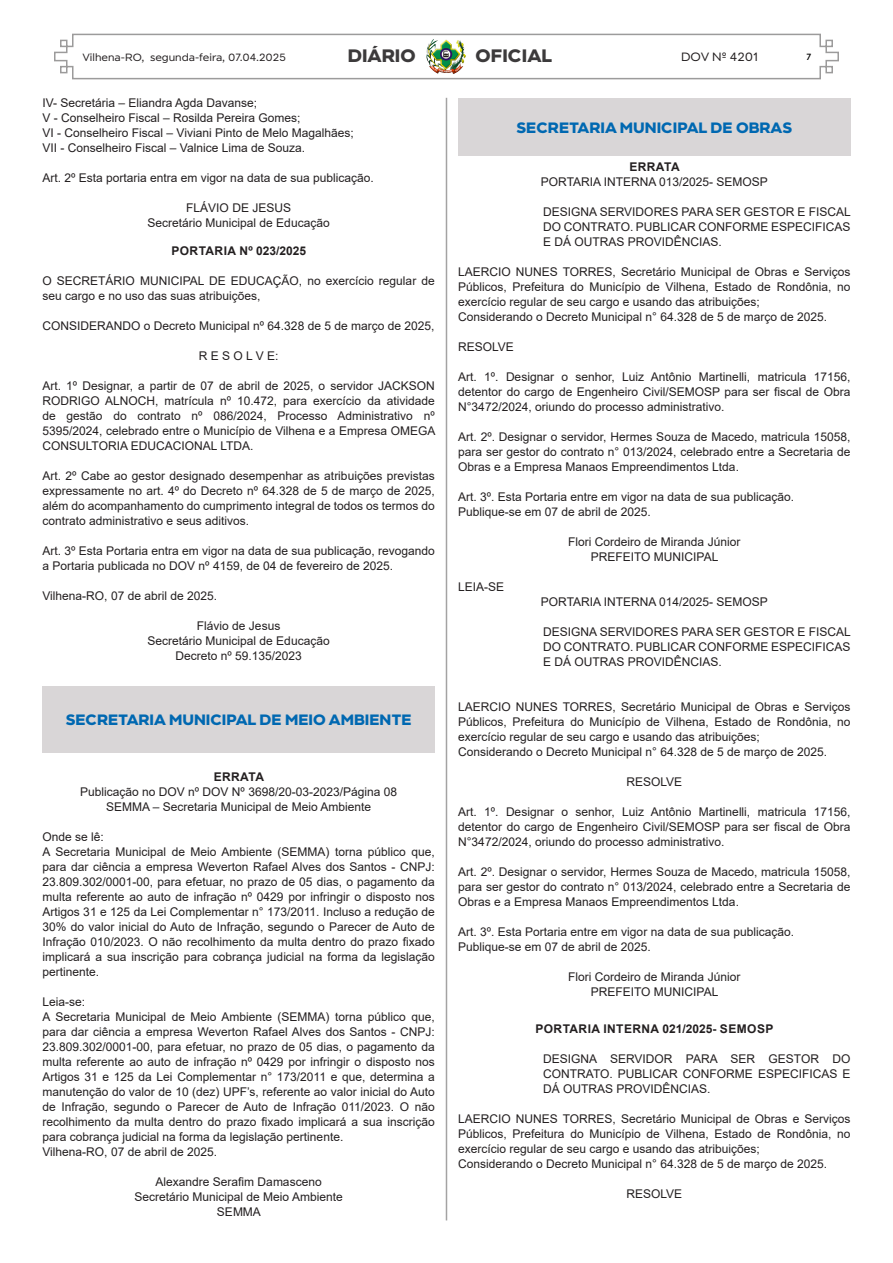
<style>
.page{position:relative;width:893px;height:1263px;background:#fff}
.page>*{position:absolute;margin:0;border:0;box-sizing:border-box;transform-origin:0 0}
.t1{font:700 18px "Modica";color:#3c3a3b}
.TÍTULO{font:700 15px "Modica";color:#0068b1}
.Ementa{font:12px/15px "Arial";color:#231f20;text-align:justify}
.Orgão_Emitente{font:12px "Arial";color:#231f20}
.Titulo_Descrição{font:700 12px "Arial";letter-spacing:.035em;color:#231f20}
.t2{font:12px "Modica";color:#231f20}
.t3{font:10.5px "Modica";color:#231f20}
.t4{font:500 9px "Modica";color:#000}
</style>
<div class="page">
<svg style="left:54px;top:33px;width:785px;height:47px"></svg>
<img style="left:425px;top:37px;width:42px;height:38px">
<hr style="left:446px;top:98px;width:1px;height:1122px;background:#a4a3a3">
<div style="left:43px;top:686px;width:392px;height:66px;background:#d9d6d7"></div>
<div style="left:458px;top:98px;width:392px;height:58px;background:#d9d6d7"></div>
<p class="t3" style="left:82px;top:51px;width:205px">Vilhena-RO, segunda-feira, 07.04.2025</p>
<h1 class="t1" style="left:348px;top:44px;width:69px">DIÁRIO</h1>
<h1 class="t1" style="left:476px;top:44px;width:78px">OFICIAL</h1>
<p class="t2" style="left:681px;top:50px;width:79px">DOV Nº 4201</p>
<p class="t4" style="left:806px;top:51px;width:6px">7</p>
<p class="Ementa" style="left:43px;top:95px;width:216px">IV- Secretária – Eliandra Agda Davanse;</p>
<p class="Ementa" style="left:43px;top:110px;width:260px">V - Conselheiro Fiscal – Rosilda Pereira Gomes;</p>
<p class="Ementa" style="left:43px;top:125px;width:313px">VI - Conselheiro Fiscal – Viviani Pinto de Melo Magalhães;</p>
<p class="Ementa" style="left:43px;top:140px;width:264px">VII - Conselheiro Fiscal – Valnice Lima de Souza.</p>
<p class="Ementa" style="left:43px;top:170px;width:333px">Art. 2º Esta portaria entra em vigor na data de sua publicação.</p>
<p class="Orgão_Emitente" style="left:186px;top:199px;width:106px">FLÁVIO DE JESUS</p>
<p class="Orgão_Emitente" style="left:148px;top:214px;width:184px">Secretário Municipal de Educação</p>
<p class="Titulo_Descrição" style="left:171px;top:242px;width:136px">PORTARIA Nº 023/2025</p>
<p class="Ementa" style="left:43px;top:273px;width:394px">O SECRETÁRIO MUNICIPAL DE EDUCAÇÃO, no exercício regular de seu cargo e no uso das suas atribuições,</p>
<p class="Ementa" style="left:43px;top:318px;width:393px">CONSIDERANDO o Decreto Municipal nº 64.328 de 5 de março de 2025,</p>
<p class="Orgão_Emitente" style="left:199px;top:348px;width:81px">R E S O L V E:</p>
<p class="Ementa" style="left:43px;top:378px;width:394px">Art. 1º Designar, a partir de 07 de abril de 2025, o servidor JACKSON RODRIGO ALNOCH, matrícula nº 10.472, para exercício da atividade de gestão do contrato nº 086/2024, Processo Administrativo nº 5395/2024, celebrado entre o Município de Vilhena e a Empresa OMEGA CONSULTORIA EDUCACIONAL LTDA.</p>
<p class="Ementa" style="left:43px;top:468px;width:394px">Art. 2º Cabe ao gestor designado desempenhar as atribuições previstas expressamente no art. 4º do Decreto nº 64.328 de 5 de março de 2025, além do acompanhamento do cumprimento integral de todos os termos do contrato administrativo e seus aditivos.</p>
<p class="Ementa" style="left:43px;top:543px;width:394px">Art. 3º Esta Portaria entra em vigor na data de sua publicação, revogando a Portaria publicada no DOV nº 4159, de 04 de fevereiro de 2025.</p>
<p class="Ementa" style="left:43px;top:588px;width:176px">Vilhena-RO, 07 de abril de 2025.</p>
<p class="Orgão_Emitente" style="left:197px;top:618px;width:85px">Flávio de Jesus</p>
<p class="Orgão_Emitente" style="left:148px;top:633px;width:184px">Secretário Municipal de Educação</p>
<p class="Orgão_Emitente" style="left:175px;top:648px;width:128px">Decreto nº 59.135/2023</p>
<p class="TÍTULO" style="left:517px;top:118px;width:277px">SECRETARIA MUNICIPAL DE OBRAS</p>
<p class="Titulo_Descrição" style="left:629px;top:158px;width:52px">ERRATA</p>
<p class="Orgão_Emitente" style="left:541px;top:173px;width:228px">PORTARIA INTERNA 013/2025- SEMOSP</p>
<p class="Ementa" style="left:543px;top:204px;width:309px">DESIGNA SERVIDORES PARA SER GESTOR E FISCAL DO CONTRATO. PUBLICAR CONFORME ESPECIFICAS E DÁ OUTRAS PROVIDÊNCIAS.</p>
<p class="Ementa" style="left:458px;top:264px;width:394px">LAERCIO NUNES TORRES, Secretário Municipal de Obras e Serviços Públicos, Prefeitura do Município de Vilhena, Estado de Rondônia, no exercício regular de seu cargo e usando das atribuições;</p>
<p class="Ementa" style="left:458px;top:309px;width:371px">Considerando o Decreto Municipal n° 64.328 de 5 de março de 2025.</p>
<p class="Ementa" style="left:458px;top:339px;width:57px">RESOLVE</p>
<p class="Ementa" style="left:458px;top:369px;width:394px">Art. 1º. Designar o senhor, Luiz Antônio Martinelli, matricula 17156, detentor do cargo de Engenheiro Civil/SEMOSP para ser fiscal de Obra N°3472/2024, oriundo do processo administrativo.</p>
<p class="Ementa" style="left:458px;top:429px;width:394px">Art. 2º. Designar o servidor, Hermes Souza de Macedo, matricula 15058, para ser gestor do contrato n° 013/2024, celebrado entre a Secretaria de Obras e a Empresa Manaos Empreendimentos Ltda.</p>
<p class="Ementa" style="left:458px;top:489px;width:337px">Art. 3º. Esta Portaria entre em vigor na data de sua publicação.</p>
<p class="Ementa" style="left:458px;top:504px;width:194px">Publique-se em 07 de abril de 2025.</p>
<p class="Orgão_Emitente" style="left:568px;top:533px;width:174px">Flori Cordeiro de Miranda Júnior</p>
<p class="Orgão_Emitente" style="left:591px;top:548px;width:129px">PREFEITO MUNICIPAL</p>
<p class="Ementa" style="left:458px;top:579px;width:48px">LEIA-SE</p>
<p class="Orgão_Emitente" style="left:541px;top:593px;width:228px">PORTARIA INTERNA 014/2025- SEMOSP</p>
<p class="Ementa" style="left:543px;top:624px;width:309px">DESIGNA SERVIDORES PARA SER GESTOR E FISCAL DO CONTRATO. PUBLICAR CONFORME ESPECIFICAS E DÁ OUTRAS PROVIDÊNCIAS.</p>
<p class="Ementa" style="left:458px;top:699px;width:394px">LAERCIO NUNES TORRES, Secretário Municipal de Obras e Serviços Públicos, Prefeitura do Município de Vilhena, Estado de Rondônia, no exercício regular de seu cargo e usando das atribuições;</p>
<p class="Ementa" style="left:458px;top:744px;width:371px">Considerando o Decreto Municipal n° 64.328 de 5 de março de 2025.</p>
<p class="Orgão_Emitente" style="left:626px;top:773px;width:57px">RESOLVE</p>
<p class="Ementa" style="left:458px;top:804px;width:394px">Art. 1º. Designar o senhor, Luiz Antônio Martinelli, matricula 17156, detentor do cargo de Engenheiro Civil/SEMOSP para ser fiscal de Obra N°3472/2024, oriundo do processo administrativo.</p>
<p class="Ementa" style="left:458px;top:864px;width:394px">Art. 2º. Designar o servidor, Hermes Souza de Macedo, matricula 15058, para ser gestor do contrato n° 013/2024, celebrado entre a Secretaria de Obras e a Empresa Manaos Empreendimentos Ltda.</p>
<p class="Ementa" style="left:458px;top:924px;width:337px">Art. 3º. Esta Portaria entre em vigor na data de sua publicação.</p>
<p class="Ementa" style="left:458px;top:939px;width:194px">Publique-se em 07 de abril de 2025.</p>
<p class="Orgão_Emitente" style="left:568px;top:968px;width:174px">Flori Cordeiro de Miranda Júnior</p>
<p class="Orgão_Emitente" style="left:591px;top:983px;width:129px">PREFEITO MUNICIPAL</p>
<p class="Titulo_Descrição" style="left:535px;top:1020px;width:240px">PORTARIA INTERNA 021/2025- SEMOSP</p>
<p class="Ementa" style="left:543px;top:1051px;width:309px">DESIGNA SERVIDOR PARA SER GESTOR DO CONTRATO. PUBLICAR CONFORME ESPECIFICAS E DÁ OUTRAS PROVIDÊNCIAS.</p>
<p class="Ementa" style="left:458px;top:1111px;width:394px">LAERCIO NUNES TORRES, Secretário Municipal de Obras e Serviços Públicos, Prefeitura do Município de Vilhena, Estado de Rondônia, no exercício regular de seu cargo e usando das atribuições;</p>
<p class="Ementa" style="left:458px;top:1156px;width:371px">Considerando o Decreto Municipal n° 64.328 de 5 de março de 2025.</p>
<p class="Orgão_Emitente" style="left:626px;top:1186px;width:57px">RESOLVE</p>
<p class="TÍTULO" style="left:66px;top:711px;width:347px">SECRETARIA MUNICIPAL DE MEIO AMBIENTE</p>
<p class="Titulo_Descrição" style="left:214px;top:769px;width:52px">ERRATA</p>
<p class="Orgão_Emitente" style="left:80px;top:784px;width:318px">Publicação no DOV nº DOV Nº 3698/20-03-2023/Página 08</p>
<p class="Orgão_Emitente" style="left:106px;top:799px;width:266px">SEMMA – Secretaria Municipal de Meio Ambiente</p>
<p class="Ementa" style="left:43px;top:830px;width:63px">Onde se lê:</p>
<p class="Ementa" style="left:43px;top:845px;width:394px">A Secretaria Municipal de Meio Ambiente (SEMMA) torna público que, para dar ciência a empresa Weverton Rafael Alves dos Santos - CNPJ:<br>23.809.302/0001-00, para efetuar, no prazo de 05 dias, o pagamento da multa referente ao auto de infração nº 0429 por infringir o disposto nos Artigos 31 e 125 da Lei Complementar n° 173/2011. Incluso a redução de 30% do valor inicial do Auto de Infração, segundo o Parecer de Auto de Infração 010/2023. O não recolhimento da multa dentro do prazo fixado implicará a sua inscrição para cobrança judicial na forma da legislação pertinente.</p>
<p class="Ementa" style="left:43px;top:995px;width:44px">Leia-se:</p>
<p class="Ementa" style="left:43px;top:1010px;width:394px">A Secretaria Municipal de Meio Ambiente (SEMMA) torna público que, para dar ciência a empresa Weverton Rafael Alves dos Santos - CNPJ:<br>23.809.302/0001-00, para efetuar, no prazo de 05 dias, o pagamento da multa referente ao auto de infração nº 0429 por infringir o disposto nos Artigos 31 e 125 da Lei Complementar n° 173/2011 e que, determina a manutenção do valor de 10 (dez) UPF’s, referente ao valor inicial do Auto de Infração, segundo o Parecer de Auto de Infração 011/2023. O não recolhimento da multa dentro do prazo fixado implicará a sua inscrição para cobrança judicial na forma da legislação pertinente.</p>
<p class="Ementa" style="left:43px;top:1145px;width:176px">Vilhena-RO, 07 de abril de 2025.</p>
<p class="Orgão_Emitente" style="left:156px;top:1174px;width:168px">Alexandre Serafim Damasceno</p>
<p class="Orgão_Emitente" style="left:135px;top:1189px;width:210px">Secretário Municipal de Meio Ambiente</p>
<p class="Orgão_Emitente" style="left:217px;top:1204px;width:46px">SEMMA</p>
</div>
